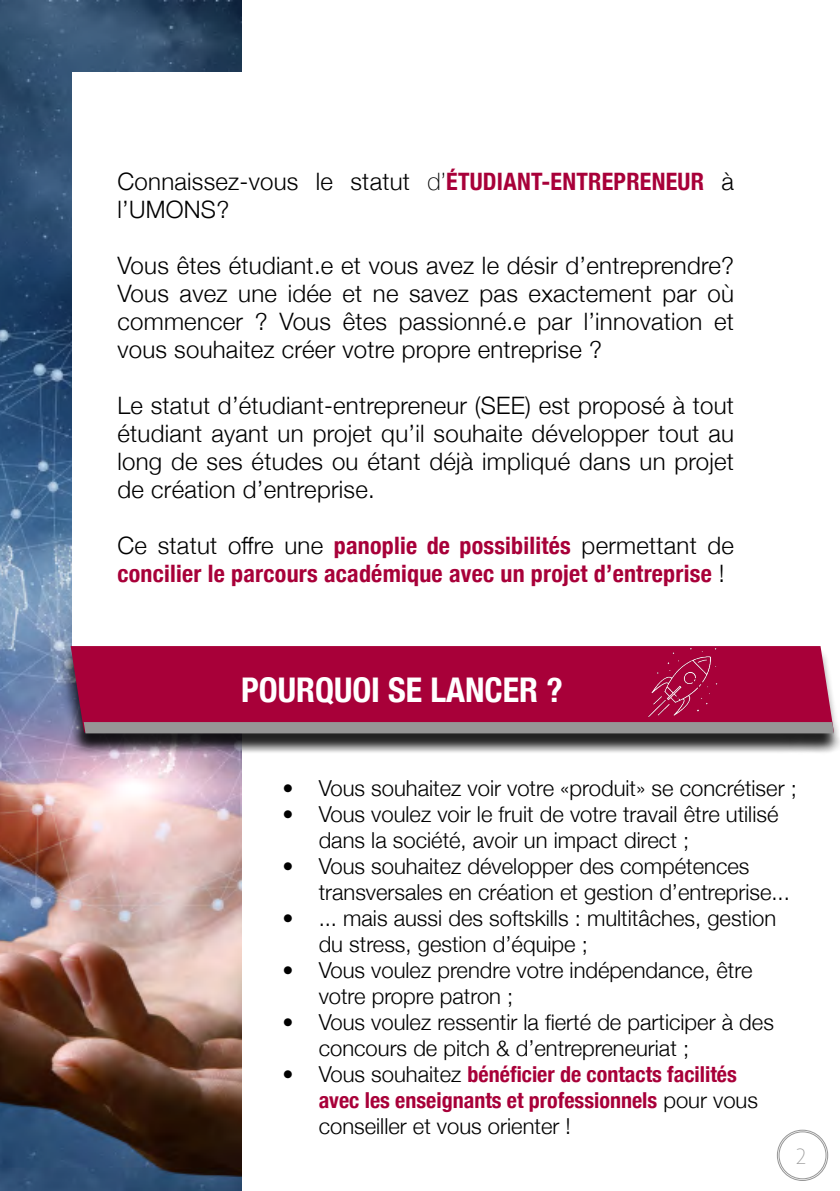
<style>
.page{position:relative;width:840px;height:1191px;background:#fff}
.page>*{position:absolute;margin:0;border:0;box-sizing:border-box;transform-origin:0 0}
.t1{font:700 condensed 34px "Helvetica Neue";color:#fff}
.t2{font:300 24px/28px "Helvetica Neue";letter-spacing:.01em;color:#000;text-align:justify}
.t3{font:700 condensed 24px/28px "Helvetica Neue";letter-spacing:.01em;color:#a80039}
.t4{font:100 24px "Agenda";color:#969696}
.t5{font:300 22px/26px "Helvetica Neue";color:#000}
.t6{font:700 condensed 22px/26px "Helvetica Neue";color:#a80039}
.s1{font-weight:100}
.s2{font-weight:700;font-stretch:condensed;color:#a80039}
.s3{font-weight:300;font-stretch:normal;color:#000}
</style>
<div class="page">
<img style="left:0;top:0;width:241px;height:1191px">
<div style="left:72px;top:72px;width:707px;height:578px;background:#fff"></div>
<div style="left:58px;top:646px;width:781px;height:108px;background:#000;opacity:.75"></div>
<div style="left:71px;top:646px;width:762px;height:76px;background:#a80039"></div>
<div style="left:71px;top:722px;width:768px;height:33px;background:#000;opacity:.75"></div>
<svg style="left:84px;top:722px;width:749px;height:11px;background:#969495"></svg>
<img style="left:629px;top:646px;width:119px;height:76px">
<div style="left:776px;top:1130px;width:51px;height:50px;border:1px solid #969696;border-radius:50%"></div>
<div style="left:778px;top:1131px;width:47px;height:48px;border:1px solid #969696;border-radius:50%"></div>
<p class="t2" style="left:117px;top:165px;width:617px">Connaissez-vous le statut <span class="s1">d’</span><span class="s2">ÉTUDIANT-ENTREPRENEUR</span> à l’UMONS?</p>
<p class="t2" style="left:117px;top:249px;width:617px">Vous êtes étudiant.e et vous avez le désir d’entreprendre?<br>Vous avez une idée et ne savez pas exactement par où commencer ? Vous êtes passionné.e par l’innovation et vous souhaitez créer votre propre entreprise ?</p>
<p class="t2" style="left:117px;top:389px;width:617px">Le statut d’étudiant-entrepreneur (SEE) est proposé à tout étudiant ayant un projet qu’il souhaite développer tout au long de ses études ou étant déjà impliqué dans un projet de création d’entreprise.</p>
<p class="t3" style="left:117px;top:529px;width:617px"><span class="s3">Ce statut offre une</span> panoplie de possibilités <span class="s3">permettant de </span>concilier le parcours académique avec un projet d’entreprise <span class="s3">!</span></p>
<h1 class="t1" style="left:241px;top:662px;width:323px">POURQUOI SE LANCER ?</h1>
<p class="t5" style="left:282px;top:773px;width:515px">• Vous souhaitez voir votre «produit» se concrétiser ;</p>
<p class="t5" style="left:318px;top:799px;width:461px;text-indent:-36px">• Vous voulez voir le fruit de votre travail être utilisé dans la société, avoir un impact direct ;</p>
<p class="t5" style="left:318px;top:851px;width:472px;text-indent:-36px">• Vous souhaitez développer des compétences transversales en création et gestion d’entreprise...</p>
<p class="t5" style="left:318px;top:903px;width:459px;text-indent:-36px">• ... mais aussi des softskills : multitâches, gestion du stress, gestion d’équipe ;</p>
<p class="t5" style="left:318px;top:955px;width:435px;text-indent:-36px">• Vous voulez prendre votre indépendance, être votre propre patron ;</p>
<p class="t5" style="left:318px;top:1007px;width:456px;text-indent:-36px">• Vous voulez ressentir la fierté de participer à des concours de pitch &amp; d’entrepreneuriat ;</p>
<p class="t6" style="left:318px;top:1059px;width:440px;text-indent:-36px"><span class="s3">• Vous souhaitez</span> bénéficier de contacts facilités avec les enseignants et professionnels <span class="s3">pour vous conseiller et vous orienter !</span></p>
<p class="t4" style="left:795px;top:1143px;width:12px">2</p>
</div>
